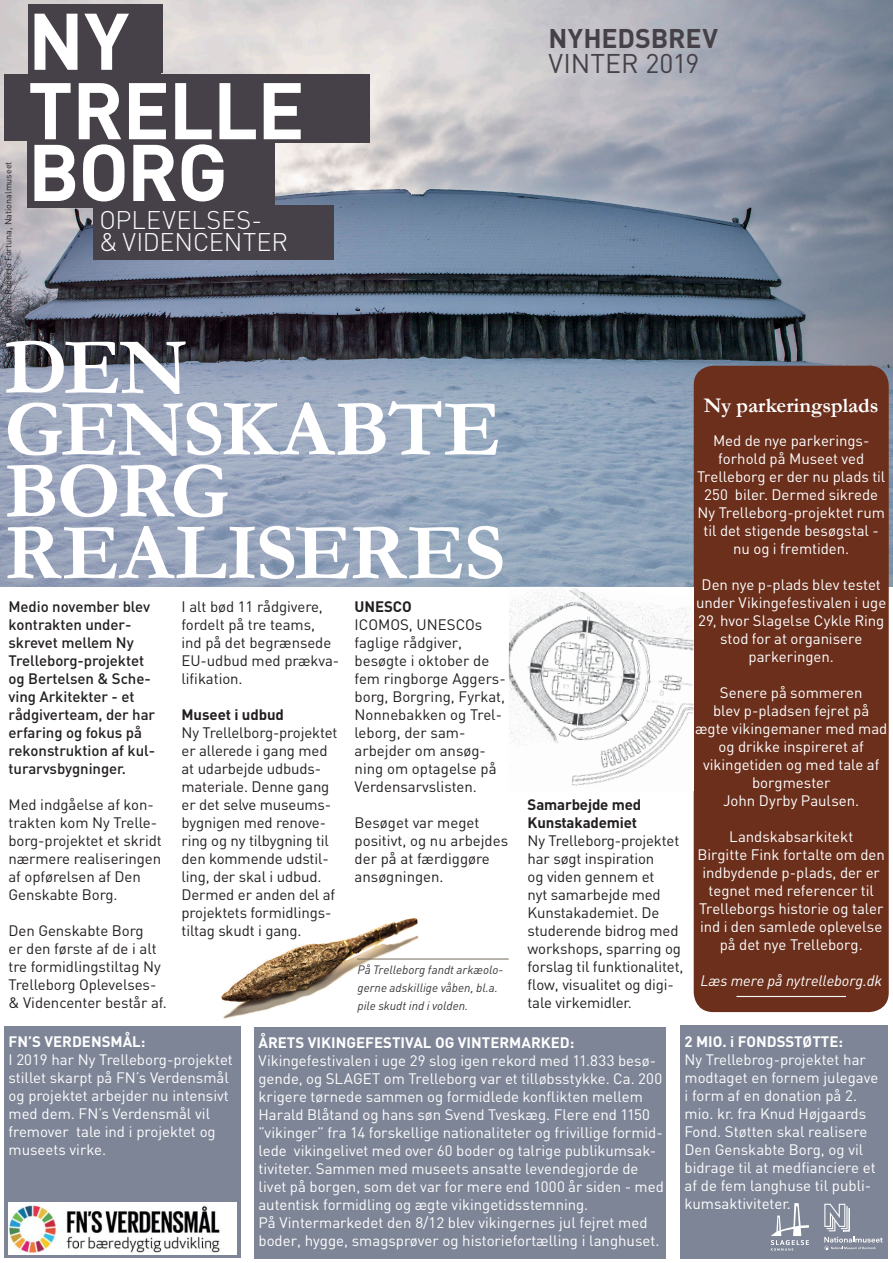
<style>
.page{position:relative;width:893px;height:1263px;background:#fff}
.page>*{position:absolute;margin:0;border:0;box-sizing:border-box;transform-origin:0 0}
.Artikel_rubrik_mega{font:700 80.85px/61.8px "Garamond";letter-spacing:-.02em;color:#fff}
.Artikel_rubrik_mega-2{font:700 80.85px "Garamond";color:#fff}
.RUBRIK_kapitelstart{font:700 78.9px "DIN";letter-spacing:-.015em;color:#fff}
.RUBRIK_kapitelstart-2{font:700 26.7px "DIN";color:#464148}
.RUBRIK_kapitelstart-3{font:26.7px "DIN";color:#464148}
.RUBRIK_kapitelstart-4{font:300 25.2px/22.2px "DIN";letter-spacing:-.005em;color:#fff}
.t1{font:700 21px "Garamond";color:#fff}
.Mellemrubrik_DIN{font:15px/18px "DIN";color:#fff;text-align:center}
.Brød_DIN{font:15px/18px "DIN";letter-spacing:-.01em;color:#231f20}
.Brød_DIN-2{font:500 15px/18px "DIN";letter-spacing:-.005em;color:#231f20}
.t2{font:700 15px "DIN";color:#fff}
.Brød_DIN-3{font:700 15px/18px "DIN";letter-spacing:-.01em;color:#231f20}
.Mellemrubrik_DIN-2{font:italic 15px "DIN";letter-spacing:-.005em;color:#fff}
.Billedtekst_VP__NY{font:italic 12px/18px "DIN";color:#36373a}
.t3{font:9px "DIN";color:#231f20}
</style>
<div class="page">
<img style="left:0;top:0;width:893px;height:587px">
<div style="left:694px;top:366px;width:195px;height:646px;background:#6b2f1c;border-radius:20px"></div>
<img style="left:221px;top:917px;width:204px;height:102px">
<div style="left:254px;top:1027px;width:412px;height:232px;background:#7e8597"></div>
<hr style="left:357px;top:959px;width:152px;height:1px;background:#746e5d">
<div style="left:4px;top:74px;width:365px;height:66px;background:#464148"></div>
<div style="left:93px;top:205px;width:241px;height:54px;background:#464148"></div>
<div style="left:28px;top:4px;width:135px;height:69px;background:#464148"></div>
<div style="left:28px;top:135px;width:245px;height:71px;background:#464148"></div>
<div style="left:28px;top:74px;width:341px;height:69px;background:#464148"></div>
<hr style="left:736px;top:996px;width:110px;height:1px;background:#f6fbfa">
<img style="left:509px;top:587px;width:184px;height:199px">
<div style="left:680px;top:1026px;width:208px;height:233px;background:#7e8597"></div>
<div style="left:4px;top:1026px;width:237px;height:232px;background:#7e8597"></div>
<svg style="left:824px;top:1204px;width:59px;height:46px"></svg>
<svg style="left:771px;top:1203px;width:38px;height:48px"></svg>
<img style="left:9px;top:1202px;width:228px;height:52px">
<p class="RUBRIK_kapitelstart" style="left:28px;top:-10px;width:103px">NY</p>
<p class="t3" style="left:3px;top:317px;width:157px;rotate:-90deg">Foto: Roberto Fortuna, Nationalmuseet</p>
<p class="RUBRIK_kapitelstart" style="left:28px;top:59px;width:278px">TRELLE</p>
<p class="RUBRIK_kapitelstart" style="left:28px;top:121px;width:202px">BORG</p>
<p class="RUBRIK_kapitelstart-4" style="left:99px;top:209px;width:190px">OPLEVELSES-<br>&amp; VIDENCENTER</p>
<p class="Artikel_rubrik_mega" style="left:4px;top:335px;width:185px">DEN</p>
<p class="Artikel_rubrik_mega" style="left:4px;top:397px;width:498px">GENSKABTE<br>BORG</p>
<p class="Artikel_rubrik_mega-2" style="left:4px;top:505px;width:502px">REALISERES</p>
<p class="Brød_DIN-2" style="left:9px;top:597px;width:148px">Medio november blev kontrakten under&shy;skrevet mellem Ny<br>Trelleborg-projektet og Bertelsen &amp; Sche&shy;ving Arkitekter - et rådgiverteam, der har erfaring og fokus på rekonstruktion af kul&shy;turarvsbygninger.</p>
<p class="Brød_DIN" style="left:9px;top:795px;width:155px">Med indgåelse af kon&shy;trakten kom Ny Trelle&shy;borg-projektet et skridt nærmere realiseringen af opførelsen af Den<br>Genskabte Borg.</p>
<p class="Brød_DIN" style="left:9px;top:921px;width:160px">Den Genskabte Borg<br>er den første af de i alt tre formidlingstiltag Ny<br>Trelleborg Oplevelses-&amp; Videncenter består af.</p>
<p class="Brød_DIN" style="left:182px;top:597px;width:159px">I alt bød 11 rådgivere, fordelt på tre teams,<br>ind på det begrænsede<br>EU-udbud med prækva&shy;lifikation.</p>
<p class="Brød_DIN-3" style="left:182px;top:705px;width:104px">Museet i udbud</p>
<p class="Brød_DIN" style="left:182px;top:723px;width:158px">Ny Trellelborg-projektet er allerede i gang med at udarbejde udbuds&shy;materiale. Denne gang er det selve museums&shy;bygnigen med renove&shy;ring og ny tilbygning til den kommende udstil&shy;ling, der skal i udbud.<br>Dermed er anden del af projektets formidlings&shy;tiltag skudt i gang.</p>
<p class="Brød_DIN-3" style="left:355px;top:597px;width:59px">UNESCO</p>
<p class="Brød_DIN" style="left:355px;top:615px;width:153px">ICOMOS, UNESCOs faglige rådgiver, besøgte i oktober de fem ringborge Aggers&shy;borg, Borgring, Fyrkat,<br>Nonnebakken og Trel&shy;leborg, der sam&shy;arbejder om ansøg&shy;ning om optagelse på<br>Verdensarvslisten.</p>
<p class="Brød_DIN" style="left:355px;top:813px;width:155px">Besøget var meget positivt, og nu arbejdes der på at færdiggøre ansøgningen.</p>
<p class="Billedtekst_VP__NY" style="left:357px;top:960px;width:147px">På Trelleborg fandt arkæolo&shy;gerne adskillige våben, bl.a. pile skudt ind i volden.</p>
<p class="RUBRIK_kapitelstart-2" style="left:549px;top:21px;width:171px">NYHEDSBREV</p>
<p class="RUBRIK_kapitelstart-3" style="left:549px;top:47px;width:152px">VINTER 2019</p>
<p class="Brød_DIN-3" style="left:528px;top:795px;width:115px">Samarbejde med<br>Kunstakademiet</p>
<p class="Brød_DIN" style="left:528px;top:831px;width:157px">Ny Trelleborg-projektet har søgt inspiration<br>og viden gennem et<br>nyt samarbejde med<br>Kunstakademiet. De studerende bidrog med workshops, sparring og forslag til funktionalitet, flow, visualitet og digi&shy;tale virkemidler.</p>
<p class="t1" style="left:704px;top:392px;width:176px">Ny parkeringsplads</p>
<p class="Mellemrubrik_DIN" style="left:713px;top:432px;width:158px">Med de nye parkerings-</p>
<p class="Mellemrubrik_DIN" style="left:718px;top:450px;width:148px">forhold på Museet ved</p>
<p class="Mellemrubrik_DIN" style="left:697px;top:468px;width:190px">Trelleborg er der nu plads til<br>250 biler. Dermed sikrede<br>Ny Trelleborg-projektet rum til det stigende besøgstal -</p>
<p class="Mellemrubrik_DIN" style="left:733px;top:540px;width:118px">nu og i fremtiden.</p>
<p class="Mellemrubrik_DIN" style="left:696px;top:576px;width:192px">Den nye p-plads blev testet under Vikingefestivalen i uge<br>29, hvor Slagelse Cykle Ring stod for at organisere</p>
<p class="Mellemrubrik_DIN" style="left:749px;top:648px;width:87px">parkeringen.</p>
<p class="Mellemrubrik_DIN" style="left:720px;top:684px;width:144px">Senere på sommeren</p>
<p class="Mellemrubrik_DIN" style="left:713px;top:702px;width:158px">blev p-pladsen fejret på</p>
<p class="Mellemrubrik_DIN" style="left:695px;top:720px;width:194px">ægte vikingemaner med mad og drikke inspireret af</p>
<p class="Mellemrubrik_DIN" style="left:703px;top:756px;width:178px">vikingetiden og med tale af borgmester</p>
<p class="Mellemrubrik_DIN" style="left:723px;top:792px;width:138px">John Dyrby Paulsen.</p>
<p class="Mellemrubrik_DIN" style="left:729px;top:828px;width:126px">Landskabsarkitekt</p>
<p class="Mellemrubrik_DIN" style="left:698px;top:846px;width:189px">Birgitte Fink fortalte om den</p>
<p class="Mellemrubrik_DIN" style="left:702px;top:864px;width:179px">indbydende p-plads, der er tegnet med referencer til</p>
<p class="Mellemrubrik_DIN" style="left:699px;top:900px;width:186px">Trelleborgs historie og taler ind i den samlede oplevelse på det nye Trelleborg.</p>
<p class="Mellemrubrik_DIN-2" style="left:700px;top:972px;width:183px">Læs mere på nytrelleborg.dk</p>
<p class="t2" style="left:9px;top:1031px;width:139px">FN’S VERDENSMÅL:</p>
<p class="Mellemrubrik_DIN" style="left:9px;top:1050px;width:226px;text-align:left">I 2019 har Ny Trelleborg-projektet stillet skarpt på FN’s Verdensmål og projektet arbejder nu intensivt med dem. FN’s Verdensmål vil fremover tale ind i projektet og museets virke.</p>
<p class="t2" style="left:259px;top:1032px;width:317px">ÅRETS VIKINGEFESTIVAL OG VINTERMARKED:</p>
<p class="Mellemrubrik_DIN" style="left:259px;top:1051px;width:407px;text-align:left">Vikingefestivalen i uge 29 slog igen rekord med 11.833 besø&shy;gende, og SLAGET om Trelleborg var et tilløbsstykke. Ca. 200 krigere tørnede sammen og formidlede konflikten mellem Harald Blåtand og hans søn Svend Tveskæg. Flere end 1150 ”vikinger” fra 14 forskellige nationaliteter og frivillige formid&shy;lede vikingelivet med over 60 boder og talrige publikumsak&shy;tiviteter. Sammen med museets ansatte levendegjorde de livet på borgen, som det var for mere end 1000 år siden - med autentisk formidling og ægte vikingetidsstemning.</p>
<p class="Mellemrubrik_DIN" style="left:259px;top:1213px;width:402px;text-align:left">På Vintermarkedet den 8/12 blev vikingernes jul fejret med boder, hygge, smagsprøver og historiefortælling i langhuset.</p>
<p class="t2" style="left:684px;top:1031px;width:160px">2 MIO. i FONDSSTØTTE:</p>
<p class="Mellemrubrik_DIN" style="left:684px;top:1050px;width:195px;text-align:left">Ny Trellebrog-projektet har modtaget en fornem julegave i form af en donation på 2. mio. kr. fra Knud Højgaards<br>Fond. Støtten skal realisere<br>Den Genskabte Borg, og vil bidrage til at medfianciere et af de fem langhuse til publi&shy;kumsaktiviteter.</p>
</div>
